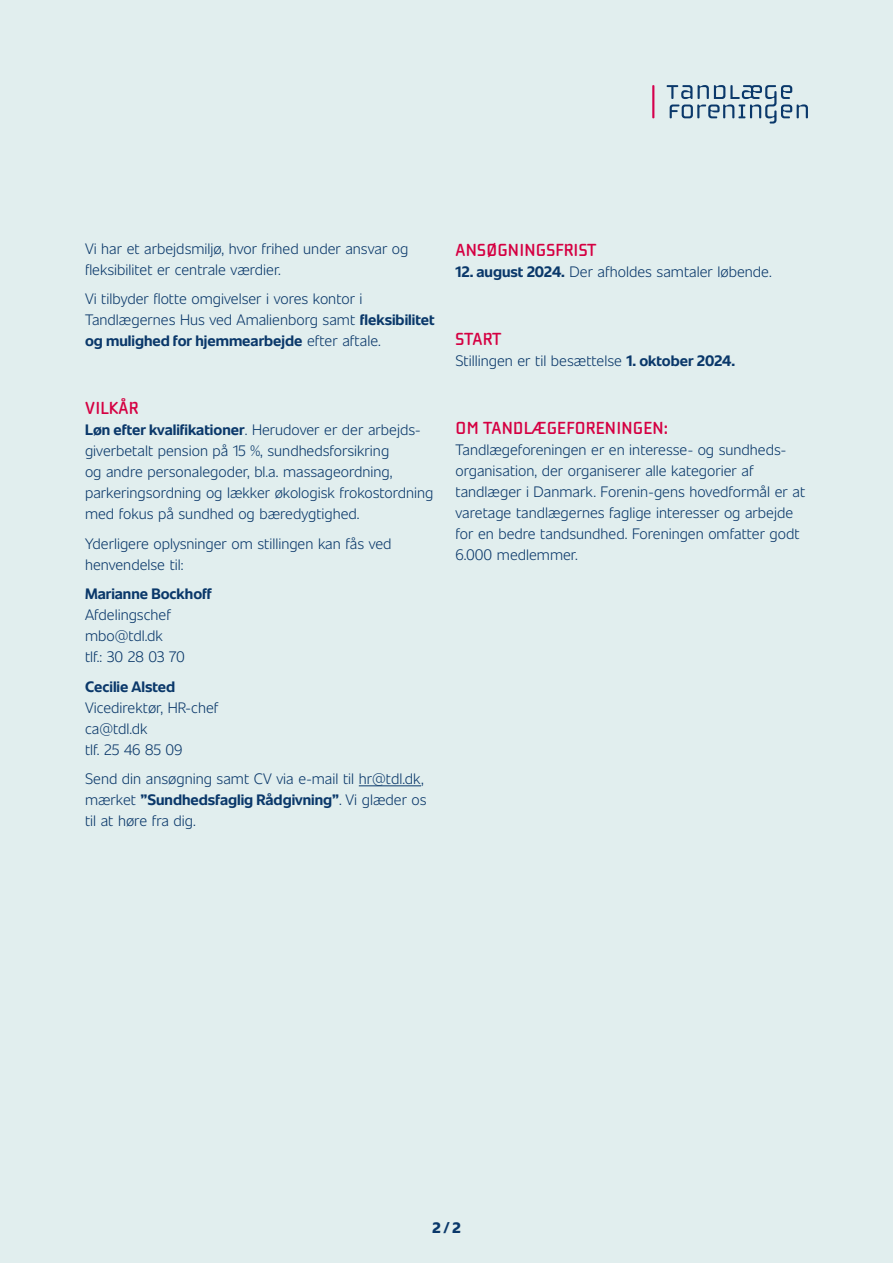
<style>
.page{position:relative;width:893px;height:1263px;background:#e1eeee}
.page>*{position:absolute;margin:0;border:0;box-sizing:border-box;transform-origin:0 0}
.t1{font:700 18px "Cholla Wide";letter-spacing:.015em;color:#d50042}
.t2{font:300 15px/21px "Unitext";color:#0a386a}
.t3{font:700 15px "Unitext";color:#0a386a}
.t4{font:900 15px "Unitext";color:#0a386a}
.s1{font-weight:700}
</style>
<div class="page">
<svg style="left:667px;top:85px;width:141px;height:39px"></svg>
<hr style="left:652px;top:85px;width:2px;height:33px;background:#d5004d">
<hr style="left:359px;top:785px;width:62px;height:1px;background:#0a386a">
<p class="t2" style="left:85px;top:237px;width:325px">Vi har et arbejdsmiljø, hvor frihed under ansvar og fleksibilitet er centrale værdier.</p>
<p class="t2" style="left:85px;top:287px;width:351px">Vi tilbyder flotte omgivelser i vores kontor i<br>Tandlægernes Hus ved Amalienborg samt <span class="s1">fleksibilitet og mulighed for hjemmearbejde</span> efter aftale.</p>
<p class="t1" style="left:85px;top:398px;width:55px">VILKÅR</p>
<p class="t2" style="left:85px;top:418px;width:350px"><span class="s1">Løn efter kvalifikationer</span>. Herudover er der arbejds&shy;giverbetalt pension på 15 %, sundhedsforsikring<br>og andre personalegoder, bl.a. massageordning, parkeringsordning og lækker økologisk frokostordning med fokus på sundhed og bæredygtighed.</p>
<p class="t2" style="left:85px;top:532px;width:308px">Yderligere oplysninger om stillingen kan fås ved henvendelse til:</p>
<p class="t3" style="left:85px;top:583px;width:128px">Marianne Bockhoff</p>
<p class="t2" style="left:85px;top:603px;width:101px">Afdelingschef mbo@tdl.dk<br>tlf.: 30 28 03 70</p>
<p class="t3" style="left:85px;top:676px;width:92px">Cecilie Alsted</p>
<p class="t2" style="left:85px;top:696px;width:135px">Vicedirektør, HR-chef ca@tdl.dk<br>tlf. 25 46 85 09</p>
<p class="t2" style="left:85px;top:767px;width:343px">Send din ansøgning samt CV via e-mail til hr@tdl.dk, mærket <span class="s1">”Sundhedsfaglig Rådgivning”</span>. Vi glæder os til at høre fra dig.</p>
<p class="t1" style="left:456px;top:240px;width:142px">ANSØGNINGSFRIST</p>
<p class="t2" style="left:455px;top:260px;width:318px"><span class="s1">12. august 2024.</span> Der afholdes samtaler løbende.</p>
<p class="t1" style="left:456px;top:329px;width:47px">START</p>
<p class="t2" style="left:455px;top:349px;width:281px">Stillingen er til besættelse <span class="s1">1. oktober 2024.</span></p>
<p class="t1" style="left:456px;top:418px;width:214px">OM TANDLÆGEFORENINGEN:</p>
<p class="t2" style="left:455px;top:438px;width:351px">Tandlægeforeningen er en interesse- og sundheds&shy;organisation, der organiserer alle kategorier af tandlæger i Danmark. Forenin-gens hovedformål er at varetage tandlægernes faglige interesser og arbejde for en bedre tandsundhed. Foreningen omfatter godt 6.000 medlemmer.</p>
<p class="t4" style="left:432px;top:1216px;width:30px">2 / 2</p>
</div>
